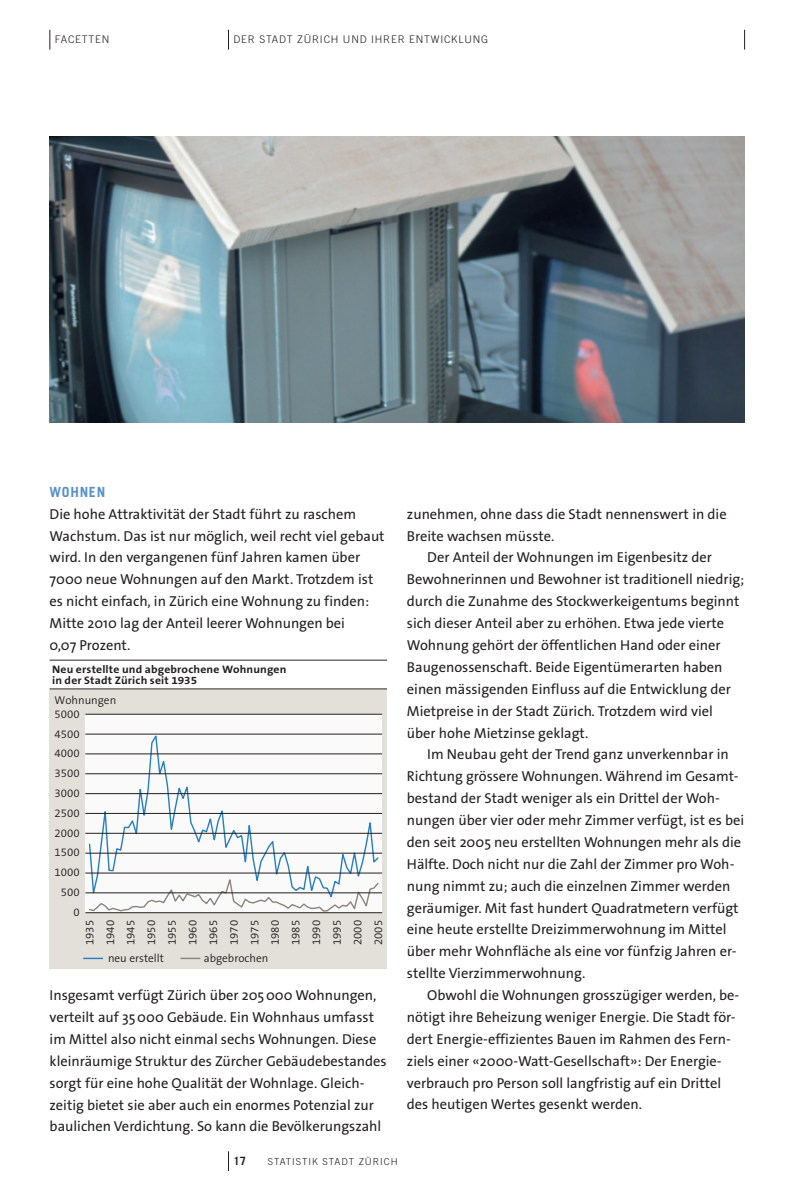
<style>
.page{position:relative;width:794px;height:1191px;background:#fff}
.page>*{position:absolute;margin:0;border:0;box-sizing:border-box;transform-origin:0 0}
.t1{font:14.35px/21.9px "The Sans OT5 Plain";color:#231f20}
.t2{font:700 14px "Trade Gothic LT Std";color:#5990cb}
.t3{font:300 11.38px/20.7px "The Sans OT4";color:#231f20;text-align:right}
.t4{font:700 11.38px "Trade Gothic LT Std";color:#231f20}
.t5{font:700 10.85px/11.4px "The Sans OT7";letter-spacing:.015em;color:#231f20;scale:1.07 1}
.t6{font:300 10.5px "Trade Gothic LT Std";letter-spacing:.075em;color:#231f20}
.t7{font:300 9.62px "Trade Gothic LT Std";letter-spacing:.1em;color:#231f20}
</style>
<div class="page">
<img style="left:50px;top:136px;width:694px;height:286px">
<div style="left:50px;top:689px;width:337px;height:279px;background:#e3dfd9"></div>
<div style="left:85px;top:714px;width:297px;height:198px;background:#fafafa"></div>
<svg style="left:88px;top:733px;width:292px;height:141px"></svg>
<svg style="left:88px;top:874px;width:292px;height:38px"></svg>
<hr style="left:83px;top:957px;width:20px;height:2px;background:#277dc1">
<hr style="left:180px;top:957px;width:20px;height:2px;background:#8d837d">
<hr style="left:85px;top:892px;width:297px;height:1px;background:#231f20">
<hr style="left:85px;top:872px;width:297px;height:1px;background:#231f20">
<hr style="left:85px;top:853px;width:297px;height:1px;background:#231f20">
<hr style="left:85px;top:833px;width:297px;height:1px;background:#231f20">
<hr style="left:85px;top:813px;width:297px;height:1px;background:#231f20">
<hr style="left:85px;top:793px;width:297px;height:1px;background:#231f20">
<hr style="left:85px;top:773px;width:297px;height:1px;background:#231f20">
<hr style="left:85px;top:753px;width:297px;height:1px;background:#231f20">
<hr style="left:85px;top:734px;width:297px;height:1px;background:#231f20">
<hr style="left:85px;top:714px;width:297px;height:1px;background:#231f20">
<hr style="left:85px;top:912px;width:297px;height:1px;background:#231f20">
<hr style="left:50px;top:688px;width:337px;height:1px;background:#231f20">
<hr style="left:50px;top:660px;width:337px;height:1px;background:#231f20">
<svg style="left:228px;top:1151px;width:1px;height:20px"></svg>
<svg style="left:50px;top:30px;width:1px;height:20px"></svg>
<svg style="left:228px;top:30px;width:1px;height:20px"></svg>
<svg style="left:744px;top:30px;width:1px;height:20px"></svg>
<p class="t6" style="left:55px;top:33px;width:56px">FACETTEN</p>
<p class="t6" style="left:233px;top:34px;width:256px">DER STADT ZÜRICH UND IHRER ENTWICKLUNG</p>
<p class="t2" style="left:50px;top:483px;width:31px">WOHNEN</p>
<p class="t1" style="left:50px;top:503px;width:336px">Die hohe Attraktivität der Stadt führt zu raschem Wachstum. Das ist nur möglich, weil recht viel gebaut wird. In den vergangenen fünf Jahren kamen über 7000 neue Wohnungen auf den Markt. Trotzdem ist es nicht einfach, in Zürich eine Wohnung zu finden:<br>Mitte 2010 lag der Anteil leerer Wohnungen bei<br>0,07 Prozent.</p>
<p class="t1" style="left:407px;top:503px;width:321px">zunehmen, ohne dass die Stadt nennenswert in die<br>Breite wachsen müsste.</p>
<p class="t1" style="left:407px;top:547px;width:339px;text-indent:20px">Der Anteil der Wohnungen im Eigenbesitz der Bewohnerinnen und Bewohner ist traditionell niedrig; durch die Zunahme des Stockwerkeigentums beginnt sich dieser Anteil aber zu erhöhen. Etwa jede vierte Wohnung gehört der öffentlichen Hand oder einer Baugenossenschaft. Beide Eigentümerarten haben einen mässigenden Einfluss auf die Entwicklung der Mietpreise in der Stadt Zürich. Trotzdem wird viel über hohe Mietzinse geklagt.</p>
<p class="t1" style="left:407px;top:743px;width:339px;text-indent:20px">Im Neubau geht der Trend ganz unverkennbar in Richtung grössere Wohnungen. Während im Gesamt&shy;bestand der Stadt weniger als ein Drittel der Woh&shy;nungen über vier oder mehr Zimmer verfügt, ist es bei den seit 2005 neu erstellten Wohnungen mehr als die Hälfte. Doch nicht nur die Zahl der Zimmer pro Woh&shy;nung nimmt zu; auch die einzelnen Zimmer werden geräumiger. Mit fast hundert Quadratmetern verfügt eine heute erstellte Dreizimmerwohnung im Mittel über mehr Wohnfläche als eine vor fünfzig Jahren er&shy;stellte Vierzimmerwohnung.</p>
<p class="t1" style="left:407px;top:984px;width:334px;text-indent:20px">Obwohl die Wohnungen grosszügiger werden, be&shy;nötigt ihre Beheizung weniger Energie. Die Stadt för&shy;dert Energie-effizientes Bauen im Rahmen des Fern&shy;ziels einer «2000-Watt-Gesellschaft»: Der Energie&shy;verbrauch pro Person soll langfristig auf ein Drittel des heutigen Wertes gesenkt werden.</p>
<p class="t5" style="left:52px;top:663px;width:220px">Neu erstellte und abgebrochene Wohnungen in der Stadt Zürich seit 1935</p>
<p class="t3" style="left:55px;top:689px;width:63px">Wohnungen</p>
<p class="t3" style="left:55px;top:703px;width:27px">5000</p>
<p class="t3" style="left:55px;top:723px;width:27px">4500</p>
<p class="t3" style="left:55px;top:743px;width:27px">4000</p>
<p class="t3" style="left:55px;top:763px;width:27px">3500</p>
<p class="t3" style="left:55px;top:783px;width:27px">3000</p>
<p class="t3" style="left:55px;top:802px;width:27px">2500</p>
<p class="t3" style="left:55px;top:822px;width:27px">2000</p>
<p class="t3" style="left:55px;top:842px;width:27px">1500</p>
<p class="t3" style="left:55px;top:862px;width:27px">1000</p>
<p class="t3" style="left:61px;top:882px;width:20px;line-height:19.8px">500<br>0</p>
<p class="t3" style="left:79px;top:945px;width:27px;text-align:justify;rotate:-90deg">1935<br>1940<br>1945<br>1950<br>1955<br>1960<br>1965<br>1970<br>1975<br>1980<br>1985<br>1990<br>1995<br>2000<br>2005</p>
<p class="t3" style="left:108px;top:947px;width:57px">neu erstellt</p>
<p class="t3" style="left:204px;top:947px;width:66px">abgebrochen</p>
<p class="t1" style="left:50px;top:984px;width:338px">Insgesamt verfügt Zürich über 205000 Wohnungen, verteilt auf 35000 Gebäude. Ein Wohnhaus umfasst im Mittel also nicht einmal sechs Wohnungen. Diese kleinräumige Struktur des Zürcher Gebäudebestandes sorgt für eine hohe Qualität der Wohnlage. Gleich&shy;zeitig bietet sie aber auch ein enormes Potenzial zur baulichen Verdichtung. So kann die Bevölkerungszahl</p>
<p class="t4" style="left:233px;top:1153px;width:14px">17</p>
<p class="t7" style="left:268px;top:1155px;width:131px">STATISTIK STADT ZÜRICH</p>
</div>
